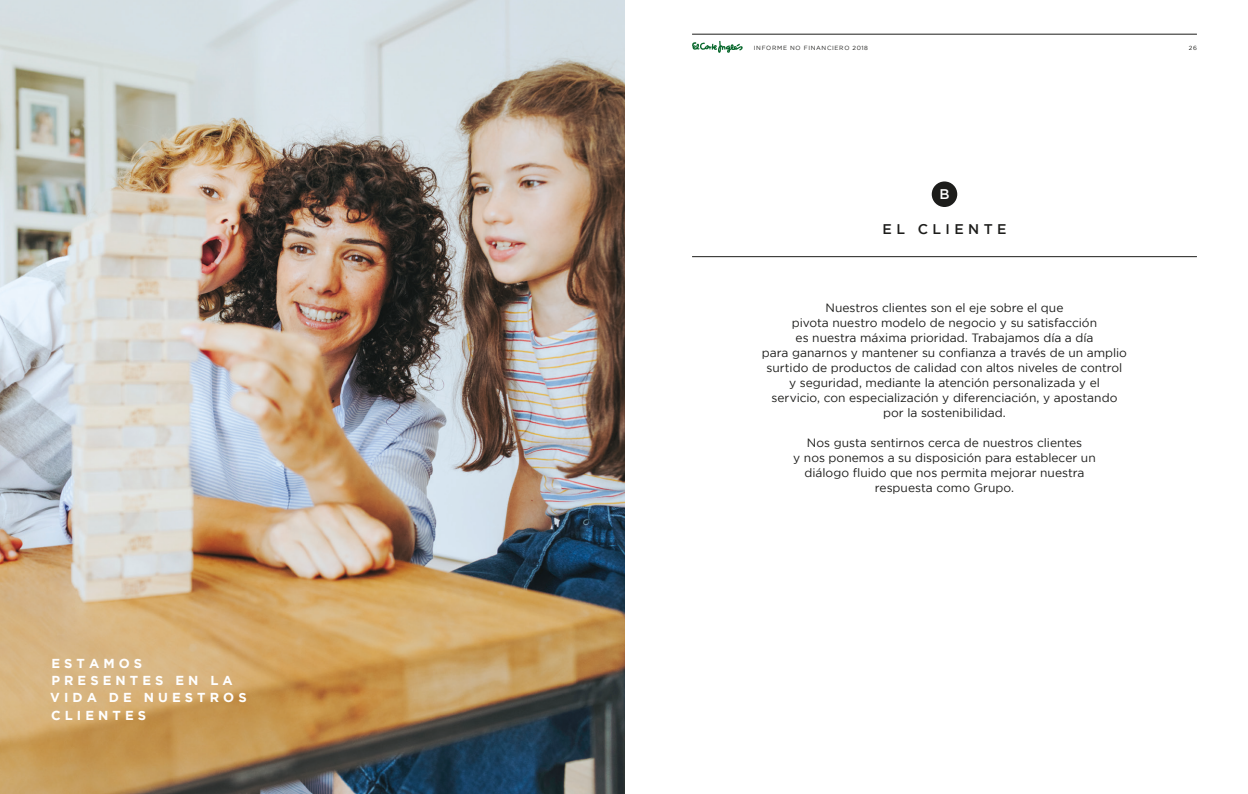
<style>
.page{position:relative;width:1248px;height:794px;background:#fff}
.page>*{position:absolute;margin:0;border:0;box-sizing:border-box;transform-origin:0 0}
.t1{font:500 14px "Gotham";letter-spacing:.315em;color:#1d1d1b}
.t2{font:500 14px "Gotham";color:#fff}
.t3{font:700 13px/17.3px "Gotham";letter-spacing:.315em;color:#fff}
.t4{font:12px/15px "Gotham";color:#1d1d1b;text-align:center}
.t5{font:6px "Gotham";letter-spacing:.115em;color:#1d1d1b}
</style>
<div class="page">
<img style="left:0;top:0;width:624px;height:794px">
<hr style="left:692px;top:34px;width:504px;height:1px;background:#1d1d1b">
<svg style="left:692px;top:41px;width:51px;height:12px"></svg>
<hr style="left:692px;top:256px;width:504px;height:1px;background:#1d1d1b">
<div style="left:931px;top:181px;width:26px;height:26px;background:#1d1d1b;border-radius:50%"></div>
<p class="t3" style="left:50px;top:654px;width:198px">ESTAMOS<br>PRESENTES EN LA<br>VIDA DE NUESTROS<br>CLIENTES</p>
<p class="t5" style="left:753px;top:45px;width:116px">INFORME NO FINANCIERO 2018</p>
<p class="t5" style="left:1188px;top:45px;width:10px">26</p>
<p class="t2" style="left:939px;top:186px;width:12px">B</p>
<p class="t1" style="left:882px;top:221px;width:125px">EL CLIENTE</p>
<p class="t4" style="left:761px;top:300px;width:366px">Nuestros clientes son el eje sobre el que<br>pivota nuestro modelo de negocio y su satisfacción<br>es nuestra máxima prioridad. Trabajamos día a día<br>para ganarnos y mantener su confianza a través de un amplio surtido de productos de calidad con altos niveles de control y seguridad, mediante la atención personalizada y el<br>servicio, con especialización y diferenciación, y apostando por la sostenibilidad.</p>
<p class="t4" style="left:793px;top:435px;width:304px">Nos gusta sentirnos cerca de nuestros clientes<br>y nos ponemos a su disposición para establecer un diálogo fluido que nos permita mejorar nuestra respuesta como Grupo.</p>
</div>
